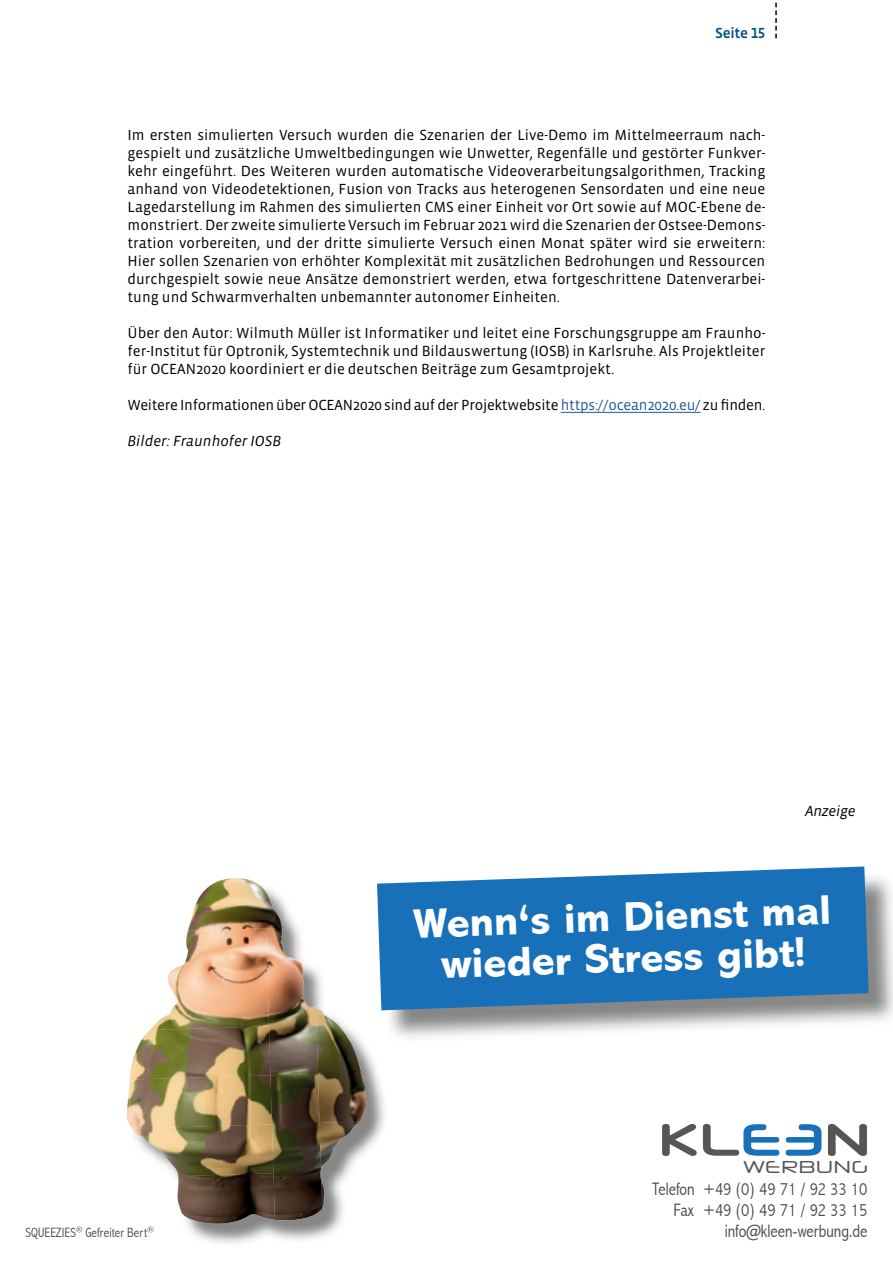
<style>
.page{position:relative;width:893px;height:1263px;background:#fff}
.page>*{position:absolute;margin:0;border:0;box-sizing:border-box;transform-origin:0 0}
.t1{font:800 41.85px/41.4px "Abadi MT Std";color:#fff;text-align:center}
.t2{font:300 condensed 18px/21px "Abadi";color:#484847;text-align:right}
.t3{font:17.4px "Neuropol X Rg";color:#565655}
.t4{font:15px/18px "Vista Sans OTCE";color:#000;text-align:justify}
.t5{font:15px "Vista Sans OTCE";letter-spacing:-.02em;color:#000}
.t6{font:italic 15px "Vista Sans OTCE";color:#000}
.t7{font:italic 15px "Vista Sans OTCE";letter-spacing:-.02em;color:#000}
.t8{font:500 15px "Vista Sans OTCE";letter-spacing:-.02em;color:#00507d}
.t9{font:300 condensed 13.5px "Abadi";color:#484847}
.s1{color:#22599b}
</style>
<div class="page">
<svg style="left:662px;top:1124px;width:35px;height:32px"></svg>
<svg style="left:828px;top:1124px;width:39px;height:32px"></svg>
<svg style="left:703px;top:1124px;width:76px;height:32px"></svg>
<svg style="left:786px;top:1124px;width:35px;height:32px"></svg>
<img style="left:175px;top:899px;width:210px;height:345px">
<img style="left:219px;top:878px;width:33px;height:3px">
<img style="left:127px;top:1089px;width:2px;height:35px">
<img style="left:188px;top:881px;width:94px;height:47px">
<img style="left:168px;top:928px;width:98px;height:49px">
<img style="left:266px;top:928px;width:52px;height:146px">
<img style="left:153px;top:977px;width:116px;height:49px">
<img style="left:316px;top:1008px;width:50px;height:115px">
<img style="left:130px;top:1026px;width:141px;height:49px">
<img style="left:129px;top:1075px;width:141px;height:53px">
<img style="left:270px;top:1074px;width:52px;height:147px">
<img style="left:132px;top:1124px;width:142px;height:52px">
<img style="left:319px;top:1121px;width:41px;height:87px">
<img style="left:177px;top:1173px;width:98px;height:51px">
<img style="left:381px;top:1010px;width:8px;height:32px">
<svg style="left:377px;top:866px;width:492px;height:144px;background:#2d7bba"></svg>
<hr style="left:561px;top:412px;width:139px;height:1px;background:#22599b">
<svg style="left:775px;top:2px;width:2px;height:36px"></svg>
<p class="t8" style="left:715px;top:25px;width:52px">Seite 15</p>
<p class="t4" style="left:128px;top:126px;width:639px">Im ersten simulierten Versuch wurden die Szenarien der Live-Demo im Mittelmeerraum nach&shy;gespielt und zusätzliche Umweltbedingungen wie Unwetter, Regenfälle und gestörter Funkver&shy;kehr eingeführt. Des Weiteren wurden automatische Videoverarbeitungsalgorithmen, Tracking anhand von Videodetektionen, Fusion von Tracks aus heterogenen Sensordaten und eine neue Lagedarstellung im Rahmen des simulierten CMS einer Einheit vor Ort sowie auf MOC-Ebene de&shy;monstriert. Der zweite simulierte Versuch im Februar 2021 wird die Szenarien der Ostsee-Demons&shy;tration vorbereiten, und der dritte simulierte Versuch einen Monat später wird sie erweitern:<br>Hier sollen Szenarien von erhöhter Komplexität mit zusätzlichen Bedrohungen und Ressourcen durchgespielt sowie neue Ansätze demonstriert werden, etwa fortgeschrittene Datenverarbei&shy;tung und Schwarmverhalten unbemannter autonomer Einheiten.</p>
<p class="t4" style="left:128px;top:324px;width:639px">Über den Autor: Wilmuth Müller ist Informatiker und leitet eine Forschungsgruppe am Fraunho&shy;fer-Institut für Optronik, Systemtechnik und Bildauswertung (IOSB) in Karlsruhe. Als Projektleiter für OCEAN2020 koordiniert er die deutschen Beiträge zum Gesamtprojekt.</p>
<p class="t5" style="left:128px;top:397px;width:639px">Weitere Informationen über OCEAN2020 sind auf der Projektwebsite <span class="s1">https://ocean2020.eu/</span> zu finden.</p>
<p class="t6" style="left:128px;top:433px;width:155px">Bilder: Fraunhofer IOSB</p>
<p class="t7" style="left:805px;top:802px;width:52px">Anzeige</p>
<h1 class="t1" style="left:413px;top:904px;width:419px;rotate:-2deg">Wenn‘s im Dienst mal wieder Stress gibt!</h1>
<p class="t3" style="left:743px;top:1152px;width:127px">WERBUNG</p>
<p class="t2" style="left:652px;top:1179px;width:217px">Telefon +49 (0) 49 71 / 92 33 10<br>Fax +49 (0) 49 71 / 92 33 15</p>
<p class="t9" style="left:26px;top:1224px;width:130px">SQUEEZIES<sup>®</sup> Gefreiter Bert<sup>®</sup></p>
<p class="t2" style="left:725px;top:1221px;width:144px">info@kleen-werbung.de</p>
</div>
